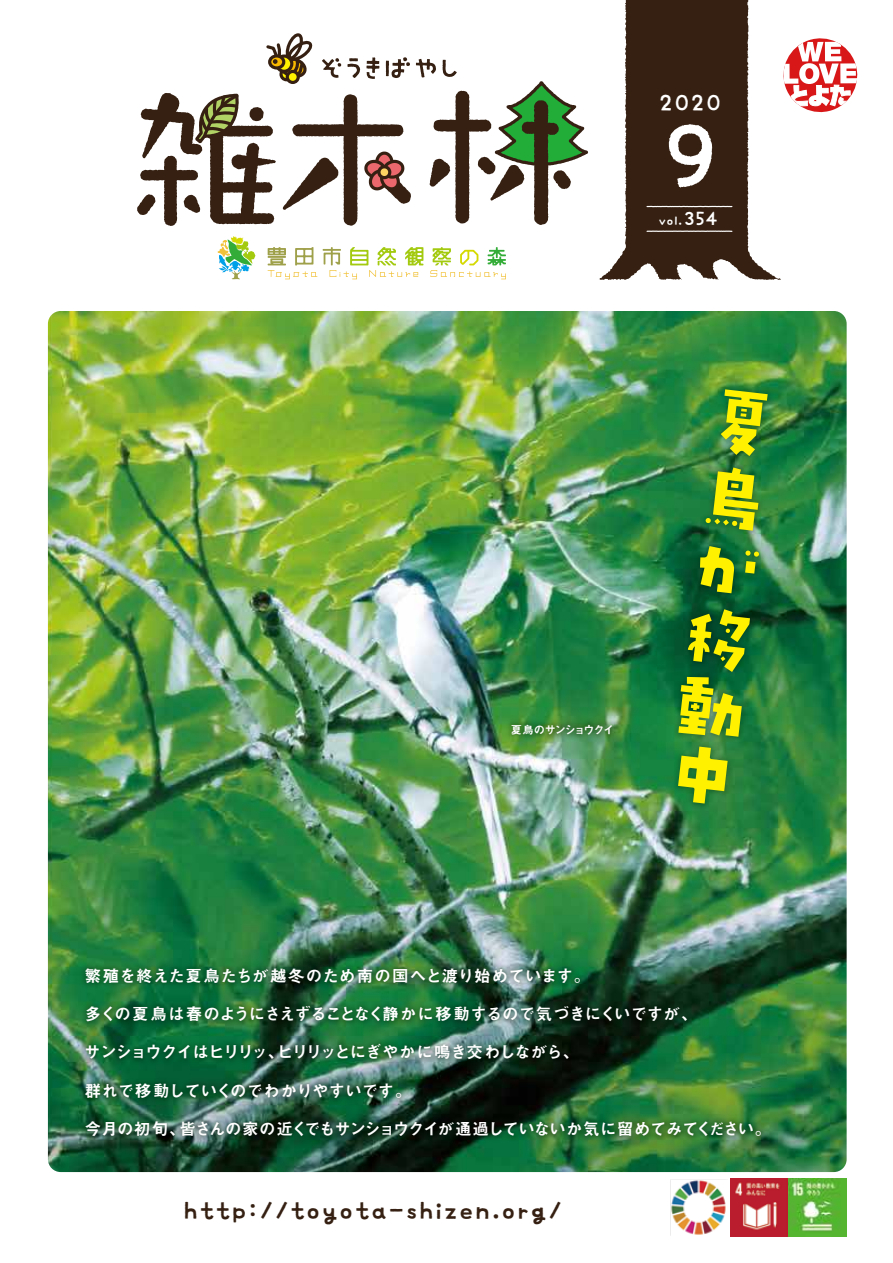
<style>
.page{position:relative;width:893px;height:1263px;background:#fff}
.page>*{position:absolute;margin:0;border:0;box-sizing:border-box;transform-origin:0 0}
.t1{font:104.7px "Miura AI";color:#fff}
.t2{font:66.6px/70.5px "DS piccolo";color:#fff100;text-align:justify}
.t3{font:28.95px "Miura AI";color:#352012}
.t4{font:27.3px "Miura AI";color:#fff}
.t5{font:16.5px "Midashi Go Pro MB31";letter-spacing:.005em;color:#fff}
.t6{font:16.5px "Midashi Go Pro MB31";letter-spacing:-.06em;color:#fff}
.t7{font:16.5px "Midashi Go Pro MB31";letter-spacing:-.03em;color:#fff}
.t8{font:16.5px "Midashi Go Pro MB31";letter-spacing:-.055em;color:#fff}
.t9{font:14.55px "Miura AI";color:#fff}
.t10{font:11.25px "Midashi Go Pro MB31";letter-spacing:-.125em;color:#fff}
.s1{font-size:22.5px}
</style>
<div class="page">
<img style="left:48px;top:311px;width:799px;height:861px">
<svg style="left:599px;top:0;width:182px;height:280px;fill:#352012"></svg>
<svg style="left:646px;top:205px;width:87px;height:3px"></svg>
<svg style="left:646px;top:230px;width:87px;height:3px"></svg>
<svg style="left:769px;top:24px;width:89px;height:103px"></svg>
<svg style="left:137px;top:34px;width:451px;height:192px"></svg>
<div style="left:287px;top:71px;width:11px;height:11px;background:#fff100;border-radius:50%"></div>
<div style="left:286px;top:70px;width:14px;height:14px;border:3px solid #352012;border-radius:50%"></div>
<svg style="left:218px;top:236px;width:37px;height:43px"></svg>
<svg style="left:268px;top:247px;width:49px;height:32px"></svg>
<svg style="left:323px;top:247px;width:100px;height:32px"></svg>
<svg style="left:430px;top:247px;width:76px;height:32px"></svg>
<img style="left:731px;top:1178px;width:116px;height:58px">
<img style="left:670px;top:1179px;width:56px;height:57px">
<img style="left:660px;top:379px;width:127px;height:435px">
<img style="left:665px;top:384px;width:117px;height:424px">
<img style="left:77px;top:959px;width:695px;height:185px">
<img style="left:82px;top:964px;width:686px;height:177px">
<img style="left:503px;top:716px;width:118px;height:27px">
<img style="left:508px;top:721px;width:109px;height:18px">
<h3 class="t4" style="left:658px;top:89px;width:66px">2020</h3>
<h1 class="t1" style="left:638px;top:103px;width:106px">９</h1>
<p class="t9" style="left:658px;top:213px;width:62px">vol.<span class="s1">354</span></p>
<p class="t10" style="left:511px;top:720px;width:105px">夏鳥のサンショウクイ</p>
<h2 class="t2" style="left:715px;top:383px;width:38px;rotate:7deg">夏鳥が移動中</h2>
<p class="t5" style="left:85px;top:962px;width:507px">繁殖を終えた夏鳥たちが越冬のため南の国へと渡り始めています。</p>
<p class="t7" style="left:85px;top:1001px;width:614px">多くの夏鳥は春のようにさえずることなく静かに移動するので気づきにくいですが、</p>
<p class="t8" style="left:84px;top:1039px;width:496px">サンショウクイはヒリリッ、ヒリリッとにぎやかに鳴き交わしながら、</p>
<p class="t5" style="left:85px;top:1077px;width:328px">群れで移動していくのでわかりやすいです。</p>
<p class="t6" style="left:85px;top:1115px;width:688px">今月の初旬、皆さんの家の近くでもサンショウクイが通過していないか気に留めてみてください。</p>
<h3 class="t3" style="left:183px;top:1195px;width:381px">http://toyota-shizen.org/</h3>
</div>
